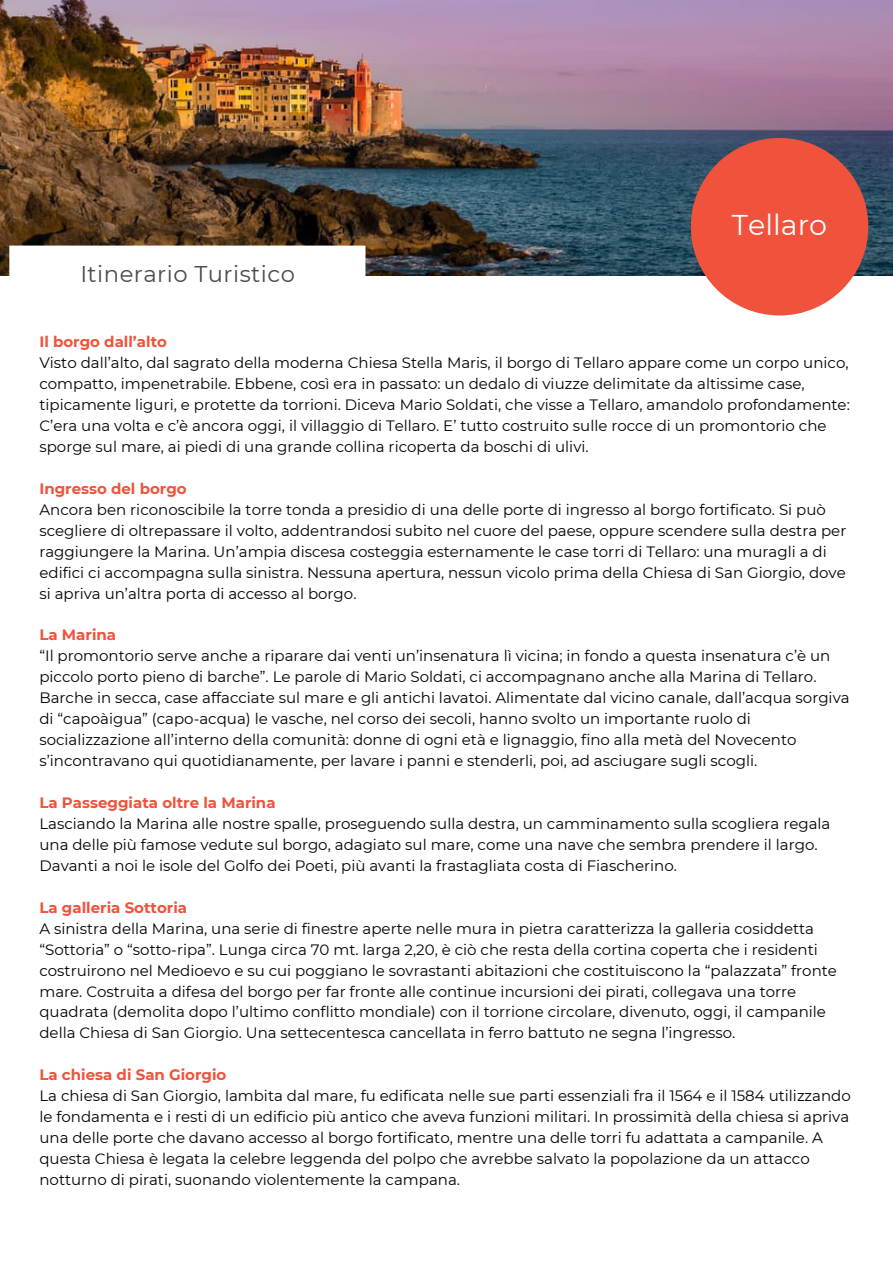
<style>
.page{position:relative;width:893px;height:1264px;background:#fff}
.page>*{position:absolute;margin:0;border:0;box-sizing:border-box;transform-origin:0 0}
.t1{font:28.5px "Montserrat";color:#fff}
.t2{font:22.65px "Montserrat";letter-spacing:.02em;color:#484b47}
.t3{font:15px/21px "Montserrat";color:#000}
.t4{font:700 15px "Montserrat";color:#f0523b}
</style>
<div class="page">
<img style="left:0;top:1px;width:892px;height:274px">
<svg style="left:9px;top:245px;width:356px;height:31px"></svg>
<div style="left:690px;top:138px;width:178px;height:177px;background:#f0523b;border-radius:50%"></div>
<p class="t2" style="left:80px;top:260px;width:216px">Itinerario Turistico</p>
<p class="t1" style="left:731px;top:208px;width:97px">Tellaro</p>
<p class="t4" style="left:39px;top:333px;width:129px">Il borgo dall’alto</p>
<p class="t3" style="left:39px;top:352px;width:811px">Visto dall’alto, dal sagrato della moderna Chiesa Stella Maris, il borgo di Tellaro appare come un corpo unico, compatto, impenetrabile. Ebbene, così era in passato: un dedalo di viuzze delimitate da altissime case, tipicamente liguri, e protette da torrioni. Diceva Mario Soldati, che visse a Tellaro, amandolo profondamente:<br>C’era una volta e c’è ancora oggi, il villaggio di Tellaro. E’ tutto costruito sulle rocce di un promontorio che sporge sul mare, ai piedi di una grande collina ricoperta da boschi di ulivi.</p>
<p class="t4" style="left:39px;top:479px;width:149px">Ingresso del borgo</p>
<p class="t3" style="left:39px;top:499px;width:808px">Ancora ben riconoscibile la torre tonda a presidio di una delle porte di ingresso al borgo fortificato. Si può scegliere di oltrepassare il volto, addentrandosi subito nel cuore del paese, oppure scendere sulla destra per raggiungere la Marina. Un’ampia discesa costeggia esternamente le case torri di Tellaro: una muragli a di edifici ci accompagna sulla sinistra. Nessuna apertura, nessun vicolo prima della Chiesa di San Giorgio, dove si apriva un’altra porta di accesso al borgo.</p>
<p class="t4" style="left:39px;top:626px;width:78px">La Marina</p>
<p class="t3" style="left:39px;top:645px;width:811px">“Il promontorio serve anche a riparare dai venti un’insenatura lì vicina; in fondo a questa insenatura c’è un piccolo porto pieno di barche”. Le parole di Mario Soldati, ci accompagnano anche alla Marina di Tellaro.<br>Barche in secca, case affacciate sul mare e gli antichi lavatoi. Alimentate dal vicino canale, dall’acqua sorgiva di “capoàigua” (capo-acqua) le vasche, nel corso dei secoli, hanno svolto un importante ruolo di socializzazione all’interno della comunità: donne di ogni età e lignaggio, fino alla metà del Novecento s’incontravano qui quotidianamente, per lavare i panni e stenderli, poi, ad asciugare sugli scogli.</p>
<p class="t4" style="left:39px;top:793px;width:238px">La Passeggiata oltre la Marina</p>
<p class="t3" style="left:39px;top:813px;width:792px">Lasciando la Marina alle nostre spalle, proseguendo sulla destra, un camminamento sulla scogliera regala una delle più famose vedute sul borgo, adagiato sul mare, come una nave che sembra prendere il largo.<br>Davanti a noi le isole del Golfo dei Poeti, più avanti la frastagliata costa di Fiascherino.</p>
<p class="t4" style="left:39px;top:898px;width:149px">La galleria Sottoria</p>
<p class="t3" style="left:39px;top:917px;width:799px">A sinistra della Marina, una serie di finestre aperte nelle mura in pietra caratterizza la galleria cosiddetta “Sottoria” o “sotto-ripa”. Lunga circa 70 mt. larga 2,20, è ciò che resta della cortina coperta che i residenti costruirono nel Medioevo e su cui poggiano le sovrastanti abitazioni che costituiscono la “palazzata” fronte mare. Costruita a difesa del borgo per far fronte alle continue incursioni dei pirati, collegava una torre quadrata (demolita dopo l’ultimo conflitto mondiale) con il torrione circolare, divenuto, oggi, il campanile della Chiesa di San Giorgio. Una settecentesca cancellata in ferro battuto ne segna l’ingresso.</p>
<p class="t4" style="left:39px;top:1065px;width:188px">La chiesa di San Giorgio</p>
<p class="t3" style="left:39px;top:1085px;width:812px">La chiesa di San Giorgio, lambita dal mare, fu edificata nelle sue parti essenziali fra il 1564 e il 1584 utilizzando le fondamenta e i resti di un edificio più antico che aveva funzioni militari. In prossimità della chiesa si apriva una delle porte che davano accesso al borgo fortificato, mentre una delle torri fu adattata a campanile. A questa Chiesa è legata la celebre leggenda del polpo che avrebbe salvato la popolazione da un attacco notturno di pirati, suonando violentemente la campana.</p>
</div>
